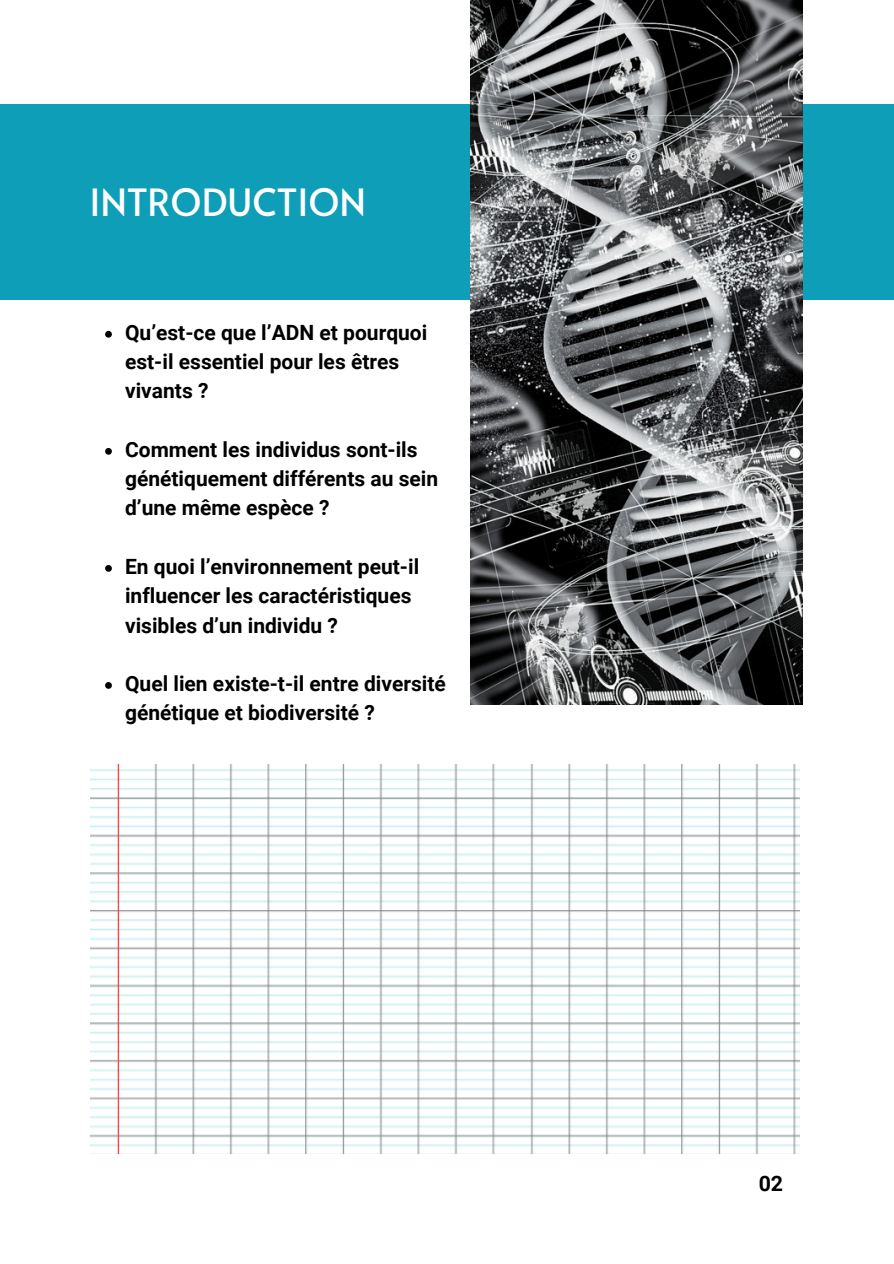
<style>
.page{position:relative;width:894px;height:1264px;background:#fff}
.page>*{position:absolute;margin:0;border:0;box-sizing:border-box;transform-origin:0 0}
.t1{font:37.5px "Alata";color:#fff}
.t2{font:700 21.3px "Roboto";color:#000}
.t3{font:700 21px/29.2px "Roboto";color:#000}
</style>
<div class="page">
<div style="left:0;top:104px;width:893px;height:195px;background:#0e9eb7"></div>
<img style="left:470px;top:0;width:332px;height:704px">
<svg style="left:105px;top:331px;width:7px;height:6px"></svg>
<svg style="left:105px;top:448px;width:7px;height:6px"></svg>
<svg style="left:105px;top:565px;width:7px;height:6px"></svg>
<svg style="left:105px;top:682px;width:7px;height:6px"></svg>
<img style="left:498px;top:764px;width:301px;height:389px">
<img style="left:445px;top:764px;width:53px;height:389px">
<img style="left:90px;top:764px;width:355px;height:389px">
<p class="t1" style="left:89px;top:175px;width:278px">INTRODUCTION</p>
<p class="t3" style="left:125px;top:318px;width:304px">Qu’est-ce que l’ADN et pourquoi est-il essentiel pour les êtres vivants ?</p>
<p class="t3" style="left:125px;top:435px;width:314px">Comment les individus sont-ils génétiquement différents au sein d’une même espèce ?</p>
<p class="t3" style="left:125px;top:552px;width:295px">En quoi l’environnement peut-il influencer les caractéristiques visibles d’un individu ?</p>
<p class="t3" style="left:125px;top:669px;width:322px">Quel lien existe-t-il entre diversité génétique et biodiversité ?</p>
<h1 class="t2" style="left:758px;top:1171px;width:26px">02</h1>
</div>
